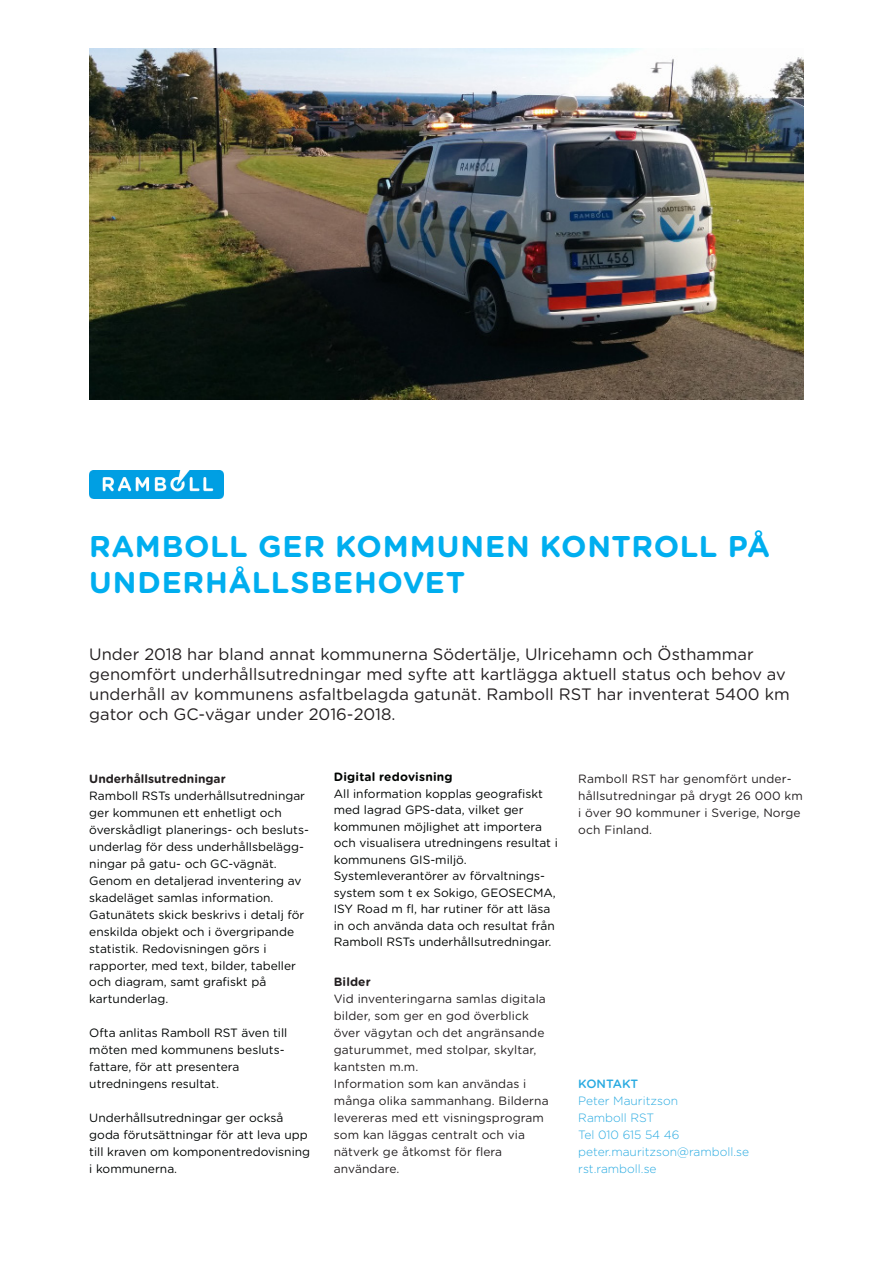
<style>
.page{position:relative;width:893px;height:1263px;background:#fff}
.page>*{position:absolute;margin:0;border:0;box-sizing:border-box;transform-origin:0 0}
.t1{font:700 30px "Gotham Rounded";letter-spacing:.025em;color:#00aeef}
.t2{font:16.5px/19.8px "Gotham Rounded";color:#231f20}
.Liten_rubrik{font:12px/17px "Gotham Rounded";color:#000403}
.t3{font:12px/17px "Gotham Rounded";letter-spacing:.01em;color:#231f20}
.t4{font:300 12px "Gotham Rounded";color:#29aae1}
.t5{font:700 12px "Gotham Rounded";color:#231f20}
.Liten_rubrik-2{font:700 12px "Gotham Rounded";letter-spacing:.02em;color:#000402}
.t6{font:500 12px "Gotham Rounded";letter-spacing:-.005em;color:#29aae1}
</style>
<div class="page">
<img style="left:89px;top:471px;width:134px;height:28px">
<img style="left:89px;top:49px;width:715px;height:350px">
<p class="t1" style="left:89px;top:524px;width:683px">RAMBOLL GER KOMMUNEN KONTROLL PÅ</p>
<p class="t1" style="left:89px;top:560px;width:377px">UNDERHÅLLSBEHOVET</p>
<p class="t2" style="left:89px;top:644px;width:702px">Under 2018 har bland annat kommunerna Södertälje, Ulricehamn och Östhammar genomfört underhållsutredningar med syfte att kartlägga aktuell status och behov av underhåll av kommunens asfaltbelagda gatunät. Ramboll RST har inventerat 5400 km gator och GC-vägar under 2016-2018.</p>
<p class="t5" style="left:89px;top:770px;width:138px">Underhållsutredningar</p>
<p class="Liten_rubrik" style="left:89px;top:786px;width:221px">Ramboll RSTs underhållsutredningar ger kommunen ett enhetligt och överskådligt planerings- och besluts&shy;underlag för dess underhållsbelägg-</p>
<p class="Liten_rubrik" style="left:89px;top:854px;width:214px">ningar på gatu- och GC-vägnät.<br>Genom en detaljerad inventering av skadeläget samlas information.</p>
<p class="Liten_rubrik" style="left:89px;top:905px;width:217px">Gatunätets skick beskrivs i detalj för enskilda objekt och i övergripande statistik. Redovisningen görs i</p>
<p class="Liten_rubrik" style="left:89px;top:956px;width:208px">rapporter, med text, bilder, tabeller och diagram, samt grafiskt på</p>
<p class="Liten_rubrik" style="left:89px;top:990px;width:81px">kartunderlag.</p>
<p class="Liten_rubrik" style="left:89px;top:1024px;width:200px">Ofta anlitas Ramboll RST även till</p>
<p class="Liten_rubrik" style="left:89px;top:1041px;width:197px">möten med kommunens besluts-</p>
<p class="Liten_rubrik" style="left:89px;top:1058px;width:151px">fattare, för att presentera</p>
<p class="Liten_rubrik" style="left:89px;top:1075px;width:131px">utredningens resultat.</p>
<p class="Liten_rubrik" style="left:89px;top:1109px;width:222px">Underhållsutredningar ger också goda förutsättningar för att leva upp till kraven om komponentredovisning i kommunerna.</p>
<p class="Liten_rubrik-2" style="left:334px;top:768px;width:120px">Digital redovisning</p>
<p class="Liten_rubrik" style="left:334px;top:785px;width:226px;line-height:16.5px">All information kopplas geografiskt med lagrad GPS-data, vilket ger kommunen möjlighet att importera och visualisera utredningens resultat i kommunens GIS-miljö.</p>
<p class="Liten_rubrik" style="left:334px;top:867px;width:224px;line-height:16.5px">Systemleverantörer av förvaltnings&shy;system som t ex Sokigo, GEOSECMA, ISY Road m fl, har rutiner för att läsa in och använda data och resultat från Ramboll RSTs underhållsutredningar.</p>
<p class="t5" style="left:334px;top:973px;width:38px">Bilder</p>
<p class="t3" style="left:334px;top:990px;width:214px">Vid inventeringarna samlas digitala bilder, som ger en god överblick över vägytan och det angränsande gaturummet, med stolpar, skyltar, kantsten m.m.</p>
<p class="t3" style="left:334px;top:1075px;width:216px">Information som kan användas i många olika sammanhang. Bilderna levereras med ett visningsprogram</p>
<p class="t3" style="left:334px;top:1126px;width:193px">som kan läggas centralt och via</p>
<p class="t3" style="left:334px;top:1143px;width:170px">nätverk ge åtkomst för flera</p>
<p class="t3" style="left:334px;top:1160px;width:67px">användare.</p>
<p class="t3" style="left:578px;top:769px;width:226px">Ramboll RST har genomfört under&shy;hållsutredningar på drygt 26 000 km i över 90 kommuner i Sverige, Norge och Finland.</p>
<p class="t6" style="left:578px;top:1075px;width:62px">KONTAKT</p>
<p class="t4" style="left:578px;top:1093px;width:101px">Peter Mauritzson</p>
<p class="t4" style="left:578px;top:1110px;width:78px">Ramboll RST</p>
<p class="t4" style="left:578px;top:1127px;width:103px">Tel 010 615 54 46</p>
<p class="t4" style="left:578px;top:1144px;width:172px">peter.mauritzson@ramboll.se</p>
<p class="t4" style="left:578px;top:1161px;width:80px">rst.ramboll.se</p>
</div>
